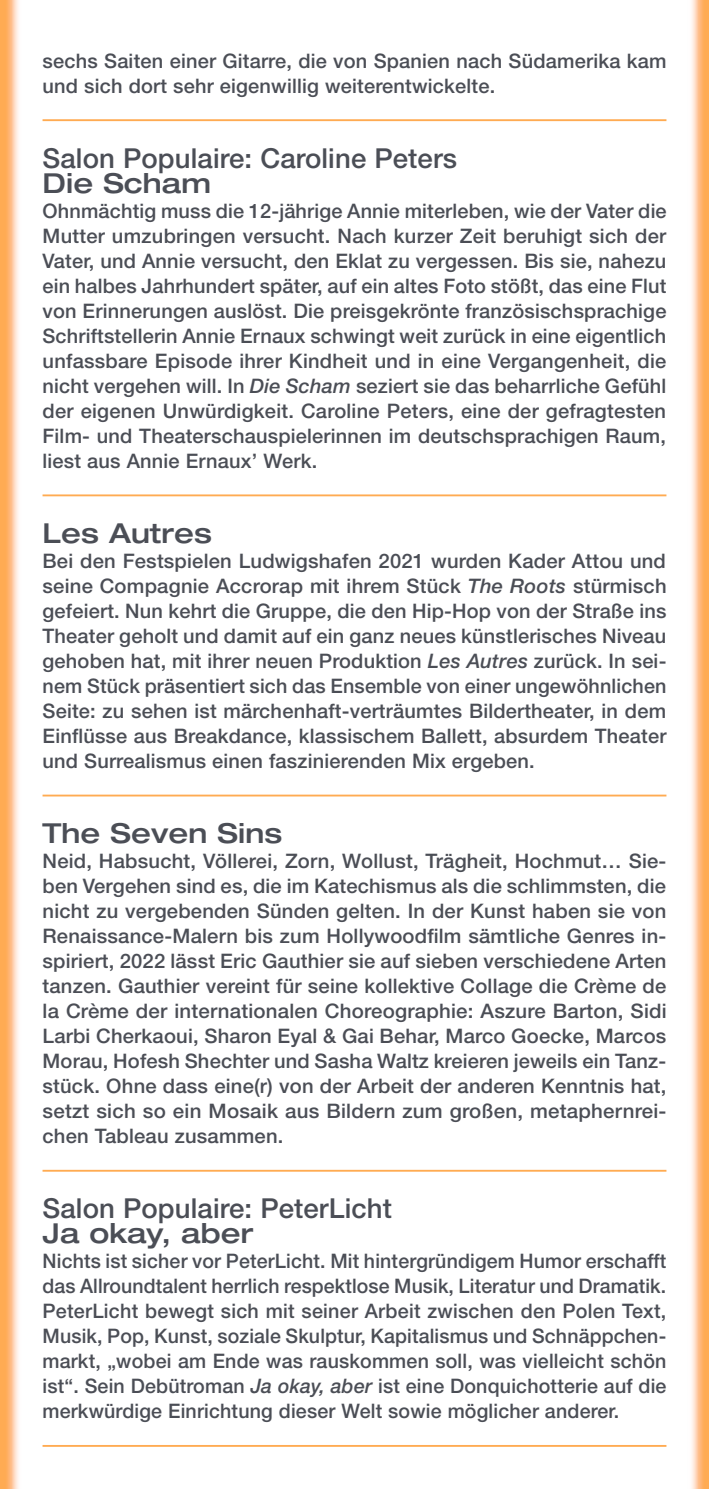
<style>
.page{position:relative;width:709px;height:1489px;background:#fff}
.page>*{position:absolute;margin:0;border:0;box-sizing:border-box;transform-origin:0 0}
.t1{font:500 27.5px "Helvetica Neue LT Std";letter-spacing:.005em;color:#4b4e56}
.t2{font:500 expanded 27.5px "Helvetica Neue LT Std";letter-spacing:.005em;color:#4b4e56}
.t3{font:500 20px/25px "Helvetica Neue LT Std";letter-spacing:.01em;color:#4b4e56;text-align:justify}
.s1{font-style:italic}
</style>
<div class="page">
<svg style="left:691px;top:0;width:14px;height:1488px;background:#ffcb9f"></svg>
<svg style="left:0;top:0;width:19px;height:1488px;background:#ffc28b"></svg>
<hr style="left:705px;top:0;width:4px;height:1488px;background:#ffab52">
<hr style="left:43px;top:119px;width:623px;height:2px;background:#ffab52">
<hr style="left:43px;top:494px;width:623px;height:2px;background:#ffab52">
<hr style="left:43px;top:794px;width:623px;height:2px;background:#ffab52">
<hr style="left:43px;top:1169px;width:623px;height:2px;background:#ffab52">
<hr style="left:43px;top:1444px;width:623px;height:2px;background:#ffab52">
<p class="t3" style="left:43px;top:48px;width:625px">sechs Saiten einer Gitarre, die von Spanien nach Südamerika kam und sich dort sehr eigenwillig weiterentwickelte.</p>
<h1 class="t1" style="left:43px;top:141px;width:416px">Salon Populaire: Caroline Peters</h1>
<h1 class="t2" style="left:43px;top:166px;width:170px">Die Scham</h1>
<p class="t3" style="left:43px;top:198px;width:625px">Ohnmächtig muss die 12-jährige Annie miterleben, wie der Vater die Mutter umzubringen versucht. Nach kurzer Zeit beruhigt sich der Vater, und Annie versucht, den Eklat zu vergessen. Bis sie, nahezu ein halbes Jahrhundert später, auf ein altes Foto stößt, das eine Flut von Erinnerungen auslöst. Die preisgekrönte französischsprachige Schriftstellerin Annie Ernaux schwingt weit zurück in eine eigentlich unfassbare Episode ihrer Kindheit und in eine Vergangenheit, die nicht vergehen will. In <span class="s1">Die Scham</span> seziert sie das beharrliche Gefühl der eigenen Unwürdigkeit. Caroline Peters, eine der gefragtesten Film- und Theaterschauspielerinnen im deutschsprachigen Raum, liest aus Annie Ernaux’ Werk.</p>
<h1 class="t2" style="left:43px;top:516px;width:171px">Les Autres</h1>
<p class="t3" style="left:43px;top:548px;width:625px">Bei den Festspielen Ludwigshafen 2021 wurden Kader Attou und seine Compagnie Accrorap mit ihrem Stück <span class="s1">The Roots</span> stürmisch gefeiert. Nun kehrt die Gruppe, die den Hip-Hop von der Straße ins Theater geholt und damit auf ein ganz neues künstlerisches Niveau gehoben hat, mit ihrer neuen Produktion <span class="s1">Les Autres</span> zurück. In sei&shy;nem Stück präsentiert sich das Ensemble von einer ungewöhnlichen Seite: zu sehen ist märchenhaft-verträumtes Bildertheater, in dem Einflüsse aus Breakdance, klassischem Ballett, absurdem Theater und Surrealismus einen faszinierenden Mix ergeben.</p>
<h1 class="t2" style="left:43px;top:816px;width:241px">The Seven Sins</h1>
<p class="t3" style="left:43px;top:848px;width:625px">Neid, Habsucht, Völlerei, Zorn, Wollust, Trägheit, Hochmut… Sie&shy;ben Vergehen sind es, die im Katechismus als die schlimmsten, die nicht zu vergebenden Sünden gelten. In der Kunst haben sie von Renaissance-Malern bis zum Hollywoodfilm sämtliche Genres in&shy;spiriert, 2022 lässt Eric Gauthier sie auf sieben verschiedene Arten tanzen. Gauthier vereint für seine kollektive Collage die Crème de la Crème der internationalen Choreographie: Aszure Barton, Sidi Larbi Cherkaoui, Sharon Eyal &amp; Gai Behar, Marco Goecke, Marcos Morau, Hofesh Shechter und Sasha Waltz kreieren jeweils ein Tanz&shy;stück. Ohne dass eine(r) von der Arbeit der anderen Kenntnis hat, setzt sich so ein Mosaik aus Bildern zum großen, metaphernrei&shy;chen Tableau zusammen.</p>
<h1 class="t1" style="left:43px;top:1191px;width:351px">Salon Populaire: PeterLicht</h1>
<h1 class="t2" style="left:43px;top:1216px;width:212px">Ja okay, aber</h1>
<p class="t3" style="left:43px;top:1248px;width:625px">Nichts ist sicher vor PeterLicht. Mit hintergründigem Humor erschafft das Allroundtalent herrlich respektlose Musik, Literatur und Dramatik.<br>PeterLicht bewegt sich mit seiner Arbeit zwischen den Polen Text, Musik, Pop, Kunst, soziale Skulptur, Kapitalismus und Schnäppchen&shy;markt, „wobei am Ende was rauskommen soll, was vielleicht schön ist“. Sein Debütroman <span class="s1">Ja okay, aber</span> ist eine Donquichotterie auf die merkwürdige Einrichtung dieser Welt sowie möglicher anderer.</p>
</div>
